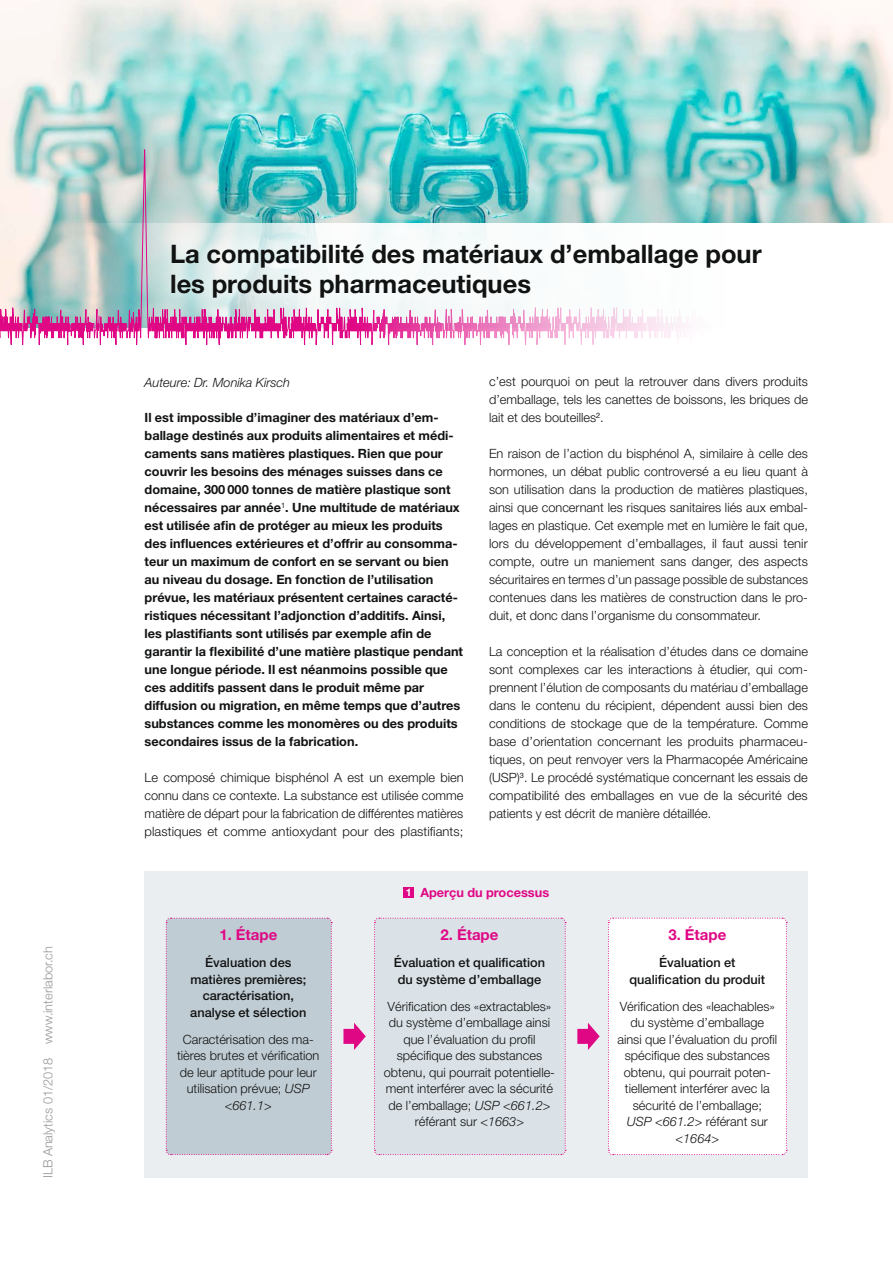
<style>
.page{position:relative;width:893px;height:1263px;background:#fff}
.page>*{position:absolute;margin:0;border:0;box-sizing:border-box;transform-origin:0 0}
.t1{font:700 25.5px/30.6px "Helvetica Neue";color:#111212}
.t2{font:700 15px "Helvetica Neue";color:#e00785}
.t3{font:300 12.75px/18px "Helvetica Neue";color:#111212;text-align:justify}
.t4{font:700 12.75px/18px "Helvetica Neue";color:#111212}
.t5{font:500 12.75px/16.5px "Helvetica Neue";color:#111212;text-align:center}
.t6{font:300 12.75px "Helvetica Neue";color:#989898}
.t7{font:italic 300 12.75px "Helvetica Neue";color:#111212}
.t8{font:700 12.75px "Helvetica Neue";color:#e00785}
.s1{font-style:italic}
.s2{font-size:10.5px;color:#fff}
</style>
<div class="page">
<img style="left:0;top:0;width:893px;height:129px">
<div style="left:145px;top:872px;width:663px;height:306px;background:#eaeef1"></div>
<div style="left:403px;top:887px;width:11px;height:10px;background:#e00785"></div>
<div style="left:165px;top:917px;width:167px;height:238px;background:#c0ccd3"></div>
<div style="left:374px;top:917px;width:192px;height:238px;background:#dbe2e7"></div>
<svg style="left:343px;top:1023px;width:23px;height:27px"></svg>
<svg style="left:577px;top:1023px;width:23px;height:27px"></svg>
<div style="left:608px;top:917px;width:179px;height:238px;background:#fff"></div>
<img style="left:100px;top:129px;width:348px;height:216px">
<svg style="left:0;top:119px;width:100px;height:226px;background:#cbcacf"></svg>
<svg style="left:448px;top:119px;width:345px;height:226px"></svg>
<svg style="left:793px;top:119px;width:100px;height:104px;background:#bdd4cf"></svg>
<p class="t6" style="left:40px;top:1178px;width:233px;rotate:-90deg">ILB Analytics 01/2018 www.interlabor.ch</p>
<h1 class="t1" style="left:170px;top:238px;width:593px">La compatibilité des matériaux d’emballage pour les produits pharmaceutiques</h1>
<p class="t7" style="left:145px;top:375px;width:147px">Auteure: Dr. Monika Kirsch</p>
<p class="t4" style="left:145px;top:408px;width:320px">Il est impossible d’imaginer des matériaux d’em&shy;ballage destinés aux produits alimentaires et médi&shy;caments sans matières plastiques. Rien que pour couvrir les besoins des ménages suisses dans ce domaine, 300 000 tonnes de matière plastique sont nécessaires par année<sup>1</sup>. Une multitude de matériaux est utilisée afin de protéger au mieux les produits des influences extérieures et d’offrir au consomma&shy;teur un maximum de confort en se servant ou bien au niveau du dosage. En fonction de l’utilisation prévue, les matériaux présentent certaines caracté&shy;ristiques nécessitant l’adjonction d’additifs. Ainsi, les plastifiants sont utilisés par exemple afin de garantir la flexibilité d’une matière plastique pendant une longue période. Il est néanmoins possible que ces additifs passent dans le produit même par diffusion ou migration, en même temps que d’autres substances comme les monomères ou des produits secondaires issus de la fabrication.</p>
<p class="t3" style="left:145px;top:768px;width:321px">Le composé chimique bisphénol A est un exemple bien connu dans ce contexte. La substance est utilisée comme matière de départ pour la fabrication de différentes matières plastiques et comme antioxydant pour des plastifiants;</p>
<p class="t3" style="left:489px;top:372px;width:321px">c’est pourquoi on peut la retrouver dans divers produits d’emballage, tels les canettes de boissons, les briques de lait et des bouteilles<sup>2</sup>.</p>
<p class="t3" style="left:489px;top:444px;width:320px">En raison de l’action du bisphénol A, similaire à celle des hormones, un débat public controversé a eu lieu quant à son utilisation dans la production de matières plastiques, ainsi que concernant les risques sanitaires liés aux embal&shy;lages en plastique. Cet exemple met en lumière le fait que, lors du développement d’emballages, il faut aussi tenir compte, outre un maniement sans danger, des aspects sécuritaires en termes d’un passage possible de substances contenues dans les matières de construction dans le pro&shy;duit, et donc dans l’organisme du consommateur.</p>
<p class="t3" style="left:489px;top:642px;width:321px">La conception et la réalisation d’études dans ce domaine sont complexes car les interactions à étudier, qui com&shy;prennent l’élution de composants du matériau d’emballage dans le contenu du récipient, dépendent aussi bien des conditions de stockage que de la température. Comme base d’orientation concernant les produits pharmaceu&shy;tiques, on peut renvoyer vers la Pharmacopée Américaine (USP)<sup>3</sup>. Le procédé systématique concernant les essais de compatibilité des emballages en vue de la sécurité des patients y est décrit de manière détaillée.</p>
<p class="t2" style="left:219px;top:925px;width:59px">1. Étape</p>
<p class="t5" style="left:190px;top:954px;width:118px">Évaluation des matières premières; caractérisation, analyse et sélection</p>
<p class="t3" style="left:177px;top:1031px;width:144px;line-height:16.5px;text-align:center">Caractérisation des ma&shy;tières brutes et vérification de leur aptitude pour leur utilisation prévue; <span class="s1">USP &lt;661.1&gt;</span></p>
<p class="t8" style="left:406px;top:884px;width:145px"><span class="s2">1</span> Aperçu du processus</p>
<p class="t2" style="left:440px;top:925px;width:59px">2. Étape</p>
<p class="t5" style="left:394px;top:954px;width:153px">Évaluation et qualification du système d’emballage</p>
<p class="t3" style="left:384px;top:998px;width:173px;line-height:16.5px;text-align:center">Vérification des «extractables» du système d’emballage ainsi que l’évaluation du profil spécifique des substances obtenu, qui pourrait potentielle&shy;ment interférer avec la sécurité de l’emballage; <span class="s1">USP &lt;661.2&gt; </span>référant sur <span class="s1">&lt;1663&gt;</span></p>
<p class="t2" style="left:668px;top:925px;width:59px">3. Étape</p>
<p class="t5" style="left:629px;top:954px;width:137px">Évaluation et qualification du produit</p>
<p class="t3" style="left:617px;top:998px;width:161px;line-height:16.5px;text-align:center">Vérification des «leachables» du système d’emballage ainsi que l’évaluation du profil spécifique des substances obtenu, qui pourrait poten&shy;tiellement interférer avec la sécurité de l’emballage;<br><span class="s1">USP &lt;661.2&gt;</span> référant sur <span class="s1">&lt;1664&gt;</span></p>
</div>
